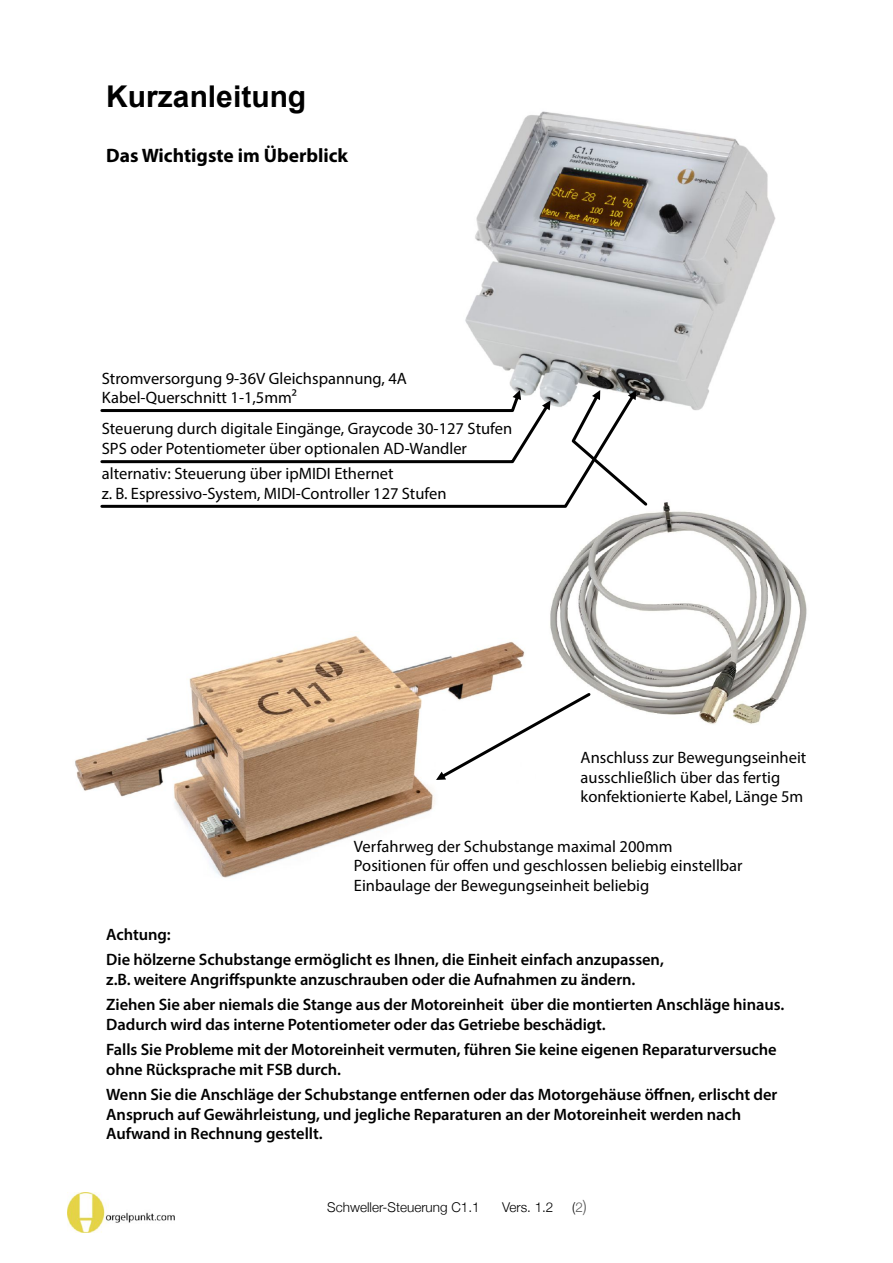
<style>
.page{position:relative;width:893px;height:1263px;background:#fff}
.page>*{position:absolute;margin:0;border:0;box-sizing:border-box;transform-origin:0 0}
.t1{font:700 30px "Arial";color:#000}
.t2{font:700 19.5px "Myriad Pro";color:#000}
.t3{font:600 16.5px "Myriad Pro";letter-spacing:-.005em;color:#000}
.t4{font:16.5px "Myriad Pro";color:#000}
.t5{font:300 16.5px "Helvetica Neue";color:#595959}
.t6{font:300 13.5px "Helvetica Neue";color:#000}
.s1{color:#595959}
</style>
<div class="page">
<img style="left:75px;top:636px;width:450px;height:242px">
<img style="left:68px;top:1192px;width:107px;height:41px">
<img style="left:465px;top:111px;width:311px;height:299px">
<img style="left:550px;top:502px;width:257px;height:222px">
<svg style="left:465px;top:390px;width:86px;height:2px"></svg>
<svg style="left:100px;top:392px;width:537px;height:117px"></svg>
<svg style="left:570px;top:390px;width:80px;height:118px"></svg>
<svg style="left:436px;top:691px;width:156px;height:89px"></svg>
<p class="t1" style="left:106px;top:85px;width:202px">Kurzanleitung</p>
<p class="t2" style="left:106px;top:147px;width:243px">Das Wichtigste im Überblick</p>
<p class="t4" style="left:102px;top:371px;width:307px">Stromversorgung 9-36V Gleichspannung, 4A</p>
<p class="t4" style="left:102px;top:391px;width:197px">Kabel-Querschnitt 1-1,5mm2</p>
<p class="t4" style="left:102px;top:422px;width:412px">Steuerung durch digitale Eingänge, Graycode 30-127 Stufen</p>
<p class="t4" style="left:102px;top:441px;width:367px">SPS oder Potentiometer über optionalen AD-Wandler</p>
<p class="t4" style="left:102px;top:467px;width:293px">alternativ: Steuerung über ipMIDI Ethernet</p>
<p class="t4" style="left:102px;top:486px;width:346px">z. B. Espressivo-System, MIDI-Controller 127 Stufen</p>
<p class="t4" style="left:581px;top:751px;width:227px">Anschluss zur Bewegungseinheit</p>
<p class="t4" style="left:581px;top:770px;width:201px">ausschließlich über das fertig</p>
<p class="t4" style="left:581px;top:790px;width:224px">konfektionierte Kabel, Länge 5m</p>
<p class="t4" style="left:354px;top:839px;width:320px">Verfahrweg der Schubstange maximal 200mm</p>
<p class="t4" style="left:354px;top:859px;width:390px">Positionen für offen und geschlossen beliebig einstellbar</p>
<p class="t4" style="left:354px;top:878px;width:297px">Einbaulage der Bewegungseinheit beliebig</p>
<p class="t3" style="left:106px;top:927px;width:66px">Achtung:</p>
<p class="t3" style="left:106px;top:953px;width:559px">Die hölzerne Schubstange ermöglicht es Ihnen, die Einheit einfach anzupassen,</p>
<p class="t3" style="left:106px;top:972px;width:531px">z.B. weitere Angriffspunkte anzuschrauben oder die Aufnahmen zu ändern.</p>
<p class="t3" style="left:106px;top:998px;width:679px">Ziehen Sie aber niemals die Stange aus der Motoreinheit über die montierten Anschläge hinaus.</p>
<p class="t3" style="left:106px;top:1017px;width:501px">Dadurch wird das interne Potentiometer oder das Getriebe beschädigt.</p>
<p class="t3" style="left:106px;top:1043px;width:672px">Falls Sie Probleme mit der Motoreinheit vermuten, führen Sie keine eigenen Reparaturversuche</p>
<p class="t3" style="left:106px;top:1062px;width:236px">ohne Rücksprache mit FSB durch.</p>
<p class="t3" style="left:106px;top:1088px;width:673px">Wenn Sie die Anschläge der Schubstange entfernen oder das Motorgehäuse öffnen, erlischt der</p>
<p class="t3" style="left:106px;top:1107px;width:637px">Anspruch auf Gewährleistung, und jegliche Reparaturen an der Motoreinheit werden nach</p>
<p class="t3" style="left:106px;top:1127px;width:218px">Aufwand in Rechnung gestellt.</p>
<p class="t6" style="left:327px;top:1199px;width:154px">Schweller-Steuerung C1.1</p>
<p class="t6" style="left:502px;top:1199px;width:53px">Vers. 1.2</p>
<p class="t6" style="left:572px;top:1199px;width:12px">(<span class="s1">2</span></p>
<p class="t5" style="left:583px;top:1196px;width:5px">)</p>
</div>
